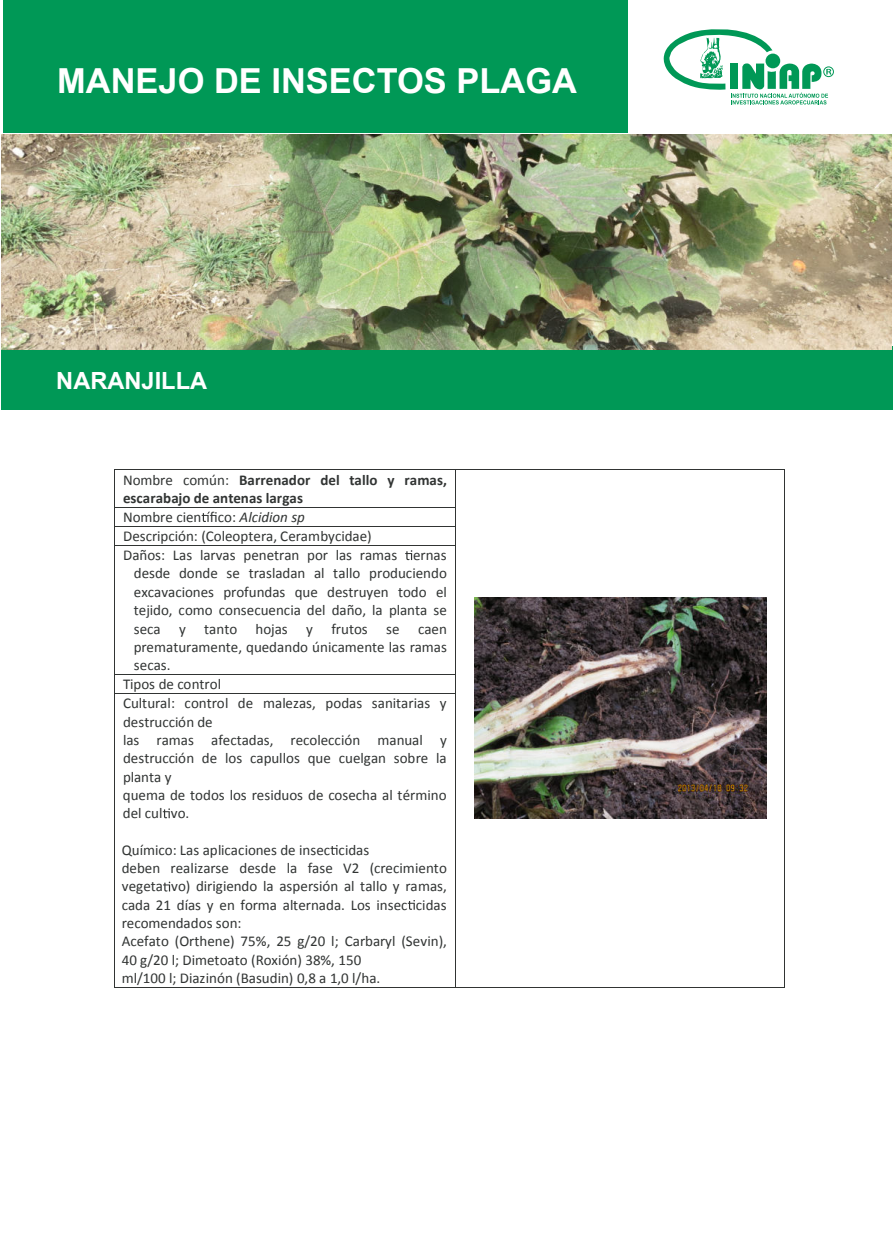
<style>
.page{position:relative;width:893px;height:1234px;background:#fff}
.page>*{position:absolute;margin:0;border:0;box-sizing:border-box;transform-origin:0 0}
.t1{font:700 34.5px "Arial";color:#fff}
.t2{font:700 23.7px "Arial";color:#fff}
.t3{font:15px/18.3px "Calibri";color:#313433}
.t4{font:700 15px "Calibri";letter-spacing:.005em;color:#313433}
.s1{font-weight:400}
.s2{font-style:italic}
</style>
<div class="page">
<svg style="left:663px;top:29px;width:171px;height:75px"></svg>
<div style="left:3px;top:0;width:624px;height:132px;background:#009856"></div>
<div style="left:2px;top:347px;width:890px;height:63px;background:#009856"></div>
<hr style="left:115px;top:469px;width:340px;height:1px;background:#313433">
<hr style="left:455px;top:469px;width:330px;height:1px;background:#313433">
<hr style="left:115px;top:470px;width:1px;height:37px;background:#313433">
<hr style="left:455px;top:470px;width:1px;height:37px;background:#313433">
<hr style="left:785px;top:470px;width:1px;height:37px;background:#313433">
<svg style="left:202px;top:511px;width:8px;height:11px"></svg>
<hr style="left:115px;top:507px;width:340px;height:1px;background:#313433">
<hr style="left:115px;top:525px;width:340px;height:1px;background:#313433">
<svg style="left:405px;top:550px;width:7px;height:10px"></svg>
<hr style="left:115px;top:545px;width:340px;height:1px;background:#313433">
<svg style="left:455px;top:507px;width:1px;height:39px"></svg>
<hr style="left:115px;top:546px;width:1px;height:128px;background:#313433">
<hr style="left:455px;top:546px;width:1px;height:128px;background:#313433">
<hr style="left:785px;top:546px;width:1px;height:128px;background:#313433">
<hr style="left:115px;top:674px;width:340px;height:1px;background:#313433">
<svg style="left:163px;top:808px;width:7px;height:10px"></svg>
<svg style="left:330px;top:845px;width:8px;height:9px"></svg>
<svg style="left:163px;top:881px;width:7px;height:10px"></svg>
<svg style="left:408px;top:900px;width:7px;height:9px"></svg>
<hr style="left:115px;top:693px;width:340px;height:1px;background:#313433">
<svg style="left:455px;top:674px;width:1px;height:19px"></svg>
<hr style="left:115px;top:693px;width:1px;height:293px;background:#313433">
<hr style="left:115px;top:986px;width:340px;height:1px;background:#313433">
<hr style="left:455px;top:693px;width:1px;height:293px;background:#313433">
<hr style="left:455px;top:986px;width:330px;height:1px;background:#313433">
<hr style="left:785px;top:693px;width:1px;height:293px;background:#313433">
<img style="left:2px;top:134px;width:889px;height:215px">
<img style="left:475px;top:597px;width:292px;height:221px">
<h1 class="t1" style="left:57px;top:61px;width:521px">MANEJO DE INSECTOS PLAGA</h1>
<h2 class="t2" style="left:56px;top:367px;width:152px">NARANJILLA</h2>
<p class="t4" style="left:123px;top:474px;width:325px"><span class="s1">Nombre común:</span> Barrenador del tallo y ramas,</p>
<p class="t4" style="left:123px;top:492px;width:181px">escarabajo de antenas largas</p>
<p class="t3" style="left:123px;top:508px;width:183px">Nombre cien fico: <span class="s2">Alcidion sp</span></p>
<p class="t3" style="left:123px;top:528px;width:250px">Descripción: (Coleoptera, Cerambycidae)</p>
<p class="t3" style="left:123px;top:546px;width:325px">Daños: Las larvas penetran por las ramas ernas</p>
<p class="t3" style="left:134px;top:565px;width:315px">desde donde se trasladan al tallo produciendo</p>
<p class="t3" style="left:134px;top:583px;width:315px">excavaciones profundas que destruyen todo el</p>
<p class="t3" style="left:134px;top:601px;width:315px">tejido, como consecuencia del daño, la planta se</p>
<p class="t3" style="left:134px;top:620px;width:315px">seca y tanto hojas y frutos se caen</p>
<p class="t3" style="left:134px;top:638px;width:315px">prematuramente, quedando únicamente las ramas</p>
<p class="t3" style="left:134px;top:657px;width:38px">secas.</p>
<p class="t3" style="left:123px;top:675px;width:100px">Tipos de control</p>
<p class="t3" style="left:123px;top:695px;width:325px">Cultural: control de malezas, podas sanitarias y</p>
<p class="t3" style="left:123px;top:713px;width:91px">destrucción de</p>
<p class="t3" style="left:123px;top:731px;width:325px">las ramas afectadas, recolección manual y</p>
<p class="t3" style="left:123px;top:750px;width:325px">destrucción de los capullos que cuelgan sobre la</p>
<p class="t3" style="left:123px;top:768px;width:50px">planta y</p>
<p class="t3" style="left:123px;top:786px;width:325px">quema de todos los residuos de cosecha al término</p>
<p class="t3" style="left:123px;top:804px;width:68px">del cul vo.</p>
<p class="t3" style="left:122px;top:841px;width:327px">Químico: Las aplicaciones de insec cidas<br>deben realizarse desde la fase V2 (crecimiento vegeta vo) dirigiendo la aspersión al tallo y ramas, cada 21 días y en forma alternada. Los insec cidas recomendados son:<br>Acefato (Orthene) 75%, 25 g/20 l; Carbaryl (Sevin), 40 g/20 l; Dimetoato (Roxión) 38%, 150<br>ml/100 l; Diazinón (Basudin) 0,8 a 1,0 l/ha.</p>
</div>
